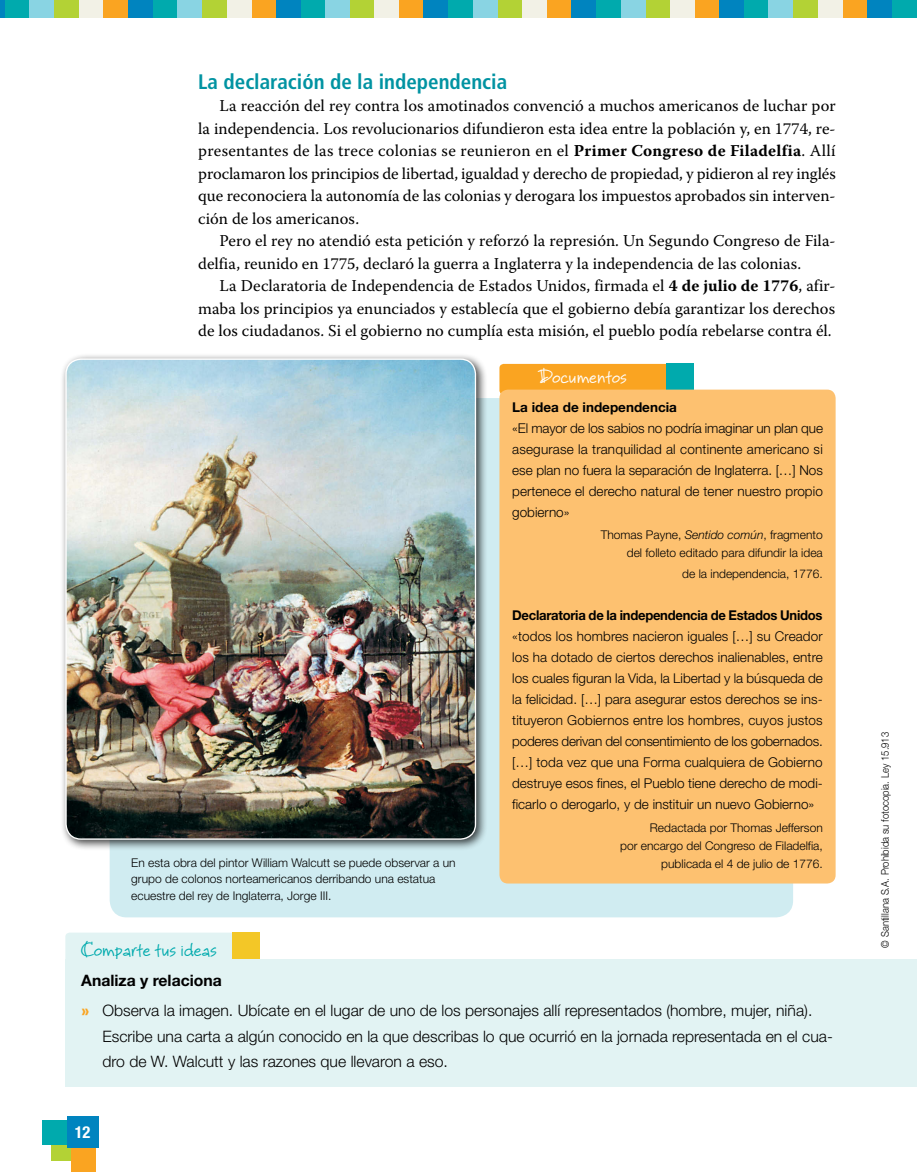
<style>
.page{position:relative;width:917px;height:1172px;background:#fff}
.page>*{position:absolute;margin:0;border:0;box-sizing:border-box;transform-origin:0 0}
._07__SUBTITULO{font:700 condensed 21px "Frutiger LT Std";color:#0093a2}
.t1{font:19.5px "Bruno JB Std";color:#00aaad}
.t2{font:19.5px "Bruno JB Std";color:#fff}
._05__TEXTO_CENTRAL{font:16.5px/22.5px "Warnock Pro";color:#000;text-align:justify}
.t3{font:700 condensed 16.5px "Helvetica Neue LT Std";color:#fff}
._08_COMPARTE_TUS_IDE{font:300 15.75px/25.5px "Helvetica Neue LT Std";color:#000}
._08_COMPARTE_TUS_IDE-2{font:700 15.75px "Helvetica Neue LT Std";color:#000}
._15__TEXTO_CUADROS{font:300 13.5px/21px "Helvetica Neue LT Std";color:#000;text-align:justify}
._16__TITULO_CUADROS{font:700 13.5px "Helvetica Neue LT Std";letter-spacing:-.02em;color:#000}
._16__TITULO_CUADROS-2{font:700 13.5px "Helvetica Neue LT Std";color:#000}
._15__TEXTO_CUADROS-2{font:300 12px "Helvetica Neue LT Std";color:#000}
._06__EPIGRAFES{font:300 12px/16.5px "Helvetica Neue LT Std";color:#000}
.t4{font:300 10.5px "Helvetica Neue LT Std";color:#000;scale:.9 1}
.s1{font-weight:700}
.s2{font-style:inherit}
.s3{font-style:italic}
.s4{font-family:"Frutiger LT Std";font-weight:900;font-stretch:condensed;color:#faa421}
</style>
<div class="page">
<div style="left:52px;top:1136px;width:24px;height:24px;background:#b3d235"></div>
<div style="left:54px;top:0;width:25px;height:18px;background:#b3d235"></div>
<div style="left:79px;top:0;width:24px;height:18px;background:#f2f1e6"></div>
<div style="left:5px;top:0;width:24px;height:18px;background:#00aaad"></div>
<div style="left:30px;top:0;width:24px;height:18px;background:#89d4e3"></div>
<div style="left:0;top:0;width:5px;height:18px;background:#0084bf"></div>
<div style="left:350px;top:0;width:24px;height:18px;background:#b3d235"></div>
<div style="left:374px;top:0;width:25px;height:18px;background:#f2f1e6"></div>
<div style="left:300px;top:0;width:25px;height:18px;background:#00aaad"></div>
<div style="left:251px;top:0;width:25px;height:18px;background:#faa421"></div>
<div style="left:325px;top:0;width:25px;height:18px;background:#89d4e3"></div>
<div style="left:276px;top:0;width:24px;height:18px;background:#0084bf"></div>
<div style="left:645px;top:0;width:25px;height:18px;background:#b3d235"></div>
<div style="left:670px;top:0;width:24px;height:18px;background:#f2f1e6"></div>
<div style="left:596px;top:0;width:24px;height:18px;background:#00aaad"></div>
<div style="left:546px;top:0;width:25px;height:18px;background:#faa421"></div>
<div style="left:620px;top:0;width:25px;height:18px;background:#89d4e3"></div>
<div style="left:571px;top:0;width:25px;height:18px;background:#0084bf"></div>
<div style="left:891px;top:0;width:25px;height:18px;background:#00aaad"></div>
<div style="left:842px;top:0;width:24px;height:18px;background:#faa421"></div>
<div style="left:866px;top:0;width:25px;height:18px;background:#0084bf"></div>
<div style="left:202px;top:0;width:24px;height:18px;background:#b3d235"></div>
<div style="left:227px;top:0;width:24px;height:18px;background:#f2f1e6"></div>
<div style="left:153px;top:0;width:24px;height:18px;background:#00aaad"></div>
<div style="left:103px;top:0;width:25px;height:18px;background:#faa421"></div>
<div style="left:177px;top:0;width:25px;height:18px;background:#89d4e3"></div>
<div style="left:128px;top:0;width:25px;height:18px;background:#0084bf"></div>
<div style="left:497px;top:0;width:25px;height:18px;background:#b3d235"></div>
<div style="left:522px;top:0;width:25px;height:18px;background:#f2f1e6"></div>
<div style="left:448px;top:0;width:25px;height:18px;background:#00aaad"></div>
<div style="left:399px;top:0;width:24px;height:18px;background:#faa421"></div>
<div style="left:473px;top:0;width:24px;height:18px;background:#89d4e3"></div>
<div style="left:423px;top:0;width:25px;height:18px;background:#0084bf"></div>
<div style="left:793px;top:0;width:24px;height:18px;background:#b3d235"></div>
<div style="left:817px;top:0;width:25px;height:18px;background:#f2f1e6"></div>
<div style="left:743px;top:0;width:25px;height:18px;background:#00aaad"></div>
<div style="left:694px;top:0;width:25px;height:18px;background:#faa421"></div>
<div style="left:768px;top:0;width:25px;height:18px;background:#89d4e3"></div>
<div style="left:719px;top:0;width:24px;height:18px;background:#0084bf"></div>
<div style="left:43px;top:1120px;width:24px;height:24px;background:#00aaad"></div>
<div style="left:71px;top:1147px;width:25px;height:25px;background:#faa421"></div>
<div style="left:67px;top:1116px;width:31px;height:31px;background:#0084bf"></div>
<div style="left:110px;top:398px;width:682px;height:519px;background:#d0ecf1;border-radius:17px"></div>
<div style="left:60px;top:353px;width:427px;height:498px;background:#000;opacity:.75"></div>
<img style="left:66px;top:359px;width:409px;height:480px">
<hr style="left:916px;top:1002px;width:1px;height:85px;background:#d0ecf1">
<div style="left:499px;top:364px;width:172px;height:31px;background:#faa421;border-radius:4px"></div>
<div style="left:666px;top:364px;width:27px;height:27px;background:#00aaad"></div>
<div style="left:499px;top:389px;width:336px;height:494px;background:#fdc170;border-radius:9px"></div>
<div style="left:65px;top:932px;width:172px;height:31px;background:#e2f3f3;border-radius:4px"></div>
<div style="left:233px;top:932px;width:27px;height:27px;background:#f3c727"></div>
<div style="left:65px;top:959px;width:851px;height:128px;background:#e2f3f3"></div>
<svg style="left:916px;top:0;width:1px;height:18px"></svg>
<p class="_07__SUBTITULO" style="left:198px;top:69px;width:310px">La declaración de la independencia</p>
<p class="_05__TEXTO_CENTRAL" style="left:198px;top:94px;width:639px;text-indent:21px">La reacción del rey contra los amotinados convenció a muchos americanos de luchar por la independencia. Los revolucionarios difundieron esta idea entre la población y, en 1774, re&shy;presentantes de las trece colonias se reunieron en el <span class="s1">Primer Congreso de Filadelfia</span>. Allí proclamaron los principios de libertad, igualdad y derecho de propiedad, y pidieron al rey inglés que reconociera la autonomía de las colonias y derogara los impuestos aprobados sin interven&shy;ción de los americanos.</p>
<p class="_05__TEXTO_CENTRAL" style="left:198px;top:229px;width:638px;text-indent:21px">Pero el rey no atendió esta petición y reforzó la represión. Un Segundo Congreso de Fila&shy;delfia, reunido en 1775, declaró la guerra a Inglaterra y la independencia de las colonias.</p>
<p class="_05__TEXTO_CENTRAL" style="left:198px;top:274px;width:638px;text-indent:21px">La Declaratoria de Independencia de Estados Unidos, firmada el <span class="s1">4 de julio de 1776</span>, afir&shy;maba los principios ya enunciados y establecía que el gobierno debía garantizar los derechos de los ciudadanos. Si el gobierno no cumplía esta misión, el pueblo podía rebelarse contra él.</p>
<p class="_06__EPIGRAFES" style="left:131px;top:853px;width:326px">En esta obra del pintor William Walcutt se puede observar a un grupo de colonos norteamericanos derribando una estatua ecuestre del rey de Inglaterra, Jorge III.</p>
<p class="t2" style="left:538px;top:364px;width:90px">Documentos</p>
<p class="_16__TITULO_CUADROS-2" style="left:512px;top:399px;width:166px">La idea de independencia</p>
<p class="_15__TEXTO_CUADROS" style="left:512px;top:417px;width:312px">«El mayor de los sabios no podría imaginar un plan que asegurase la tranquilidad al continente americano si ese plan no fuera la separación de Inglaterra. […] Nos pertenece el derecho natural de tener nuestro propio gobierno»</p>
<p class="_15__TEXTO_CUADROS-2" style="left:600px;top:528px;width:223px">Thomas Payne<span class="s2">,</span> <span class="s3">Sentido común</span>, fragmento</p>
<p class="_15__TEXTO_CUADROS-2" style="left:626px;top:546px;width:197px">del folleto editado para difundir la idea</p>
<p class="_15__TEXTO_CUADROS-2" style="left:682px;top:567px;width:142px">de la independencia, 1776.</p>
<p class="_16__TITULO_CUADROS" style="left:512px;top:607px;width:312px">Declaratoria de la independencia de Estados Unidos</p>
<p class="_15__TEXTO_CUADROS" style="left:512px;top:626px;width:312px">«todos los hombres nacieron iguales […] su Creador los ha dotado de ciertos derechos inalienables, entre los cuales figuran la Vida, la Libertad y la búsqueda de la felicidad. […] para asegurar estos derechos se ins&shy;tituyeron Gobiernos entre los hombres, cuyos justos poderes derivan del consentimiento de los gobernados. […] toda vez que una Forma cualquiera de Gobierno destruye esos fines, el Pueblo tiene derecho de modi&shy;ficarlo o derogarlo, y de instituir un nuevo Gobierno»</p>
<p class="_15__TEXTO_CUADROS-2" style="left:649px;top:820px;width:174px">Redactada por Thomas Jefferson</p>
<p class="_15__TEXTO_CUADROS-2" style="left:620px;top:838px;width:204px">por encargo del Congreso de Filadelfia,</p>
<p class="_15__TEXTO_CUADROS-2" style="left:661px;top:856px;width:163px">publicada el 4 de julio de 1776.</p>
<p class="t1" style="left:81px;top:937px;width:138px">Comparte tus ideas</p>
<p class="_08_COMPARTE_TUS_IDE-2" style="left:81px;top:971px;width:142px">Analiza y relaciona</p>
<p class="_08_COMPARTE_TUS_IDE" style="left:102px;top:997px;width:731px;text-indent:-21px"><span class="s4">»</span> Observa la imagen. Ubícate en el lugar de uno de los personajes allí representados (hombre, mujer, niña).<br>Escribe una carta a algún conocido en la que describas lo que ocurrió en la jornada representada en el cua&shy;dro de W. Walcutt y las razones que llevaron a eso.</p>
<p class="t3" style="left:75px;top:1122px;width:17px">12</p>
<p class="t4" style="left:878px;top:947px;width:241px;rotate:-90deg">© Santillana S.A. Prohibida su fotocopia. Ley 15.913</p>
</div>
